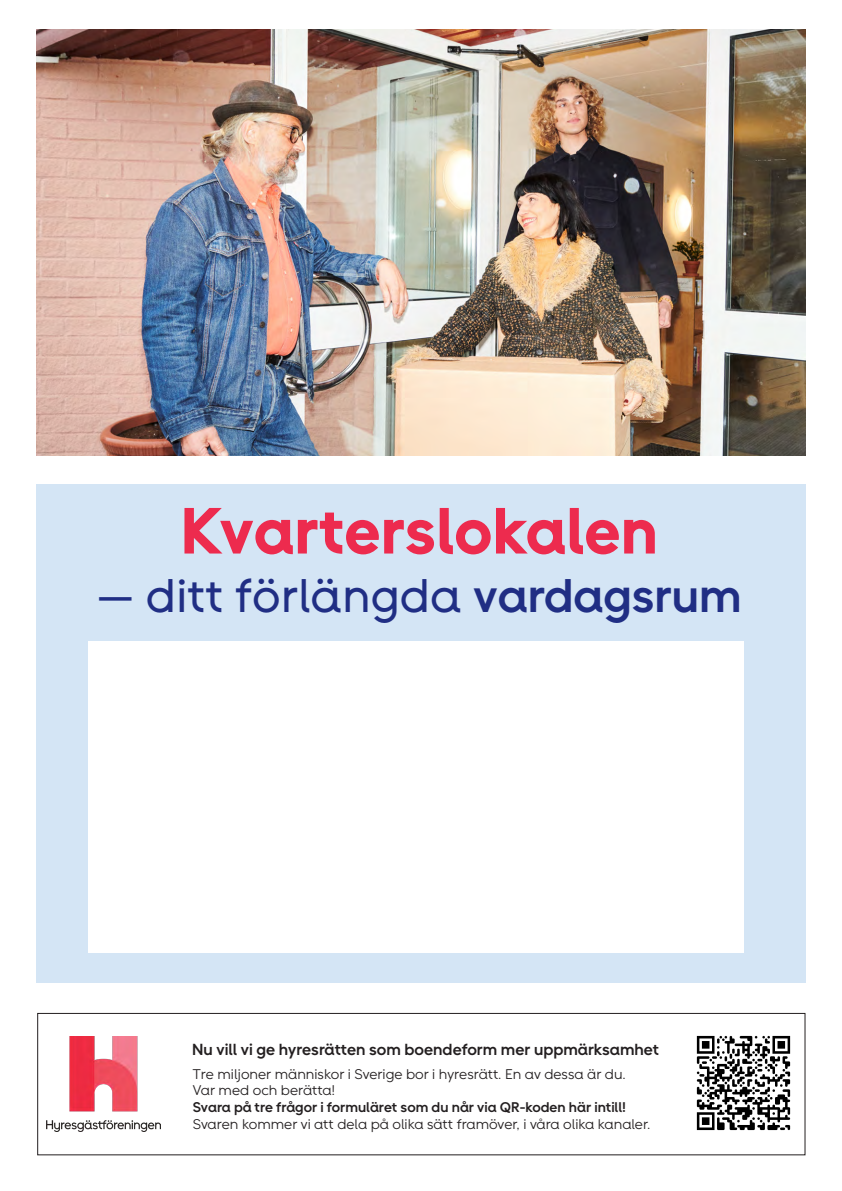
<style>
.page{position:relative;width:842px;height:1191px;background:#fff}
.page>*{position:absolute;margin:0;border:0;box-sizing:border-box;transform-origin:0 0}
.t1{font:65px "Hyra Sans Display";color:#ed2b4e}
.t2{font:47px "Hyra Sans";color:#202e84}
.t3{font:700 16px "Hyra Sans";color:#231f20}
.t4{font:14px/16.8px "Hyra Sans Text";color:#231f20}
.s1{font-weight:700}
.s2{font-family:"Hyra Sans";font-weight:700}
</style>
<div class="page">
<div style="left:36px;top:484px;width:770px;height:498px;background:#d4e5f5"></div>
<img style="left:47px;top:1036px;width:114px;height:95px">
<img style="left:696px;top:1035px;width:95px;height:96px">
<div style="left:38px;top:1013px;width:767px;height:142px;border:1px solid #231f20"></div>
<div style="left:88px;top:641px;width:655px;height:311px;background:#fff"></div>
<img style="left:36px;top:30px;width:770px;height:425px">
<p class="t1" style="left:180px;top:490px;width:479px">Kvarterslokalen</p>
<p class="t2" style="left:97px;top:567px;width:646px">— ditt förlängda <span class="s1">vardagsrum</span></p>
<p class="t3" style="left:192px;top:1039px;width:468px">Nu vill vi ge hyresrätten som boendeform mer uppmärksamhet</p>
<p class="t4" style="left:193px;top:1065px;width:459px">Tre miljoner människor i Sverige bor i hyresrätt. En av dessa är du.<br>Var med och berätta!<br><span class="s2">Svara på tre frågor i formuläret som du når via QR-koden här intill!<br></span>Svaren kommer vi att dela på olika sätt framöver, i våra olika kanaler.</p>
</div>
